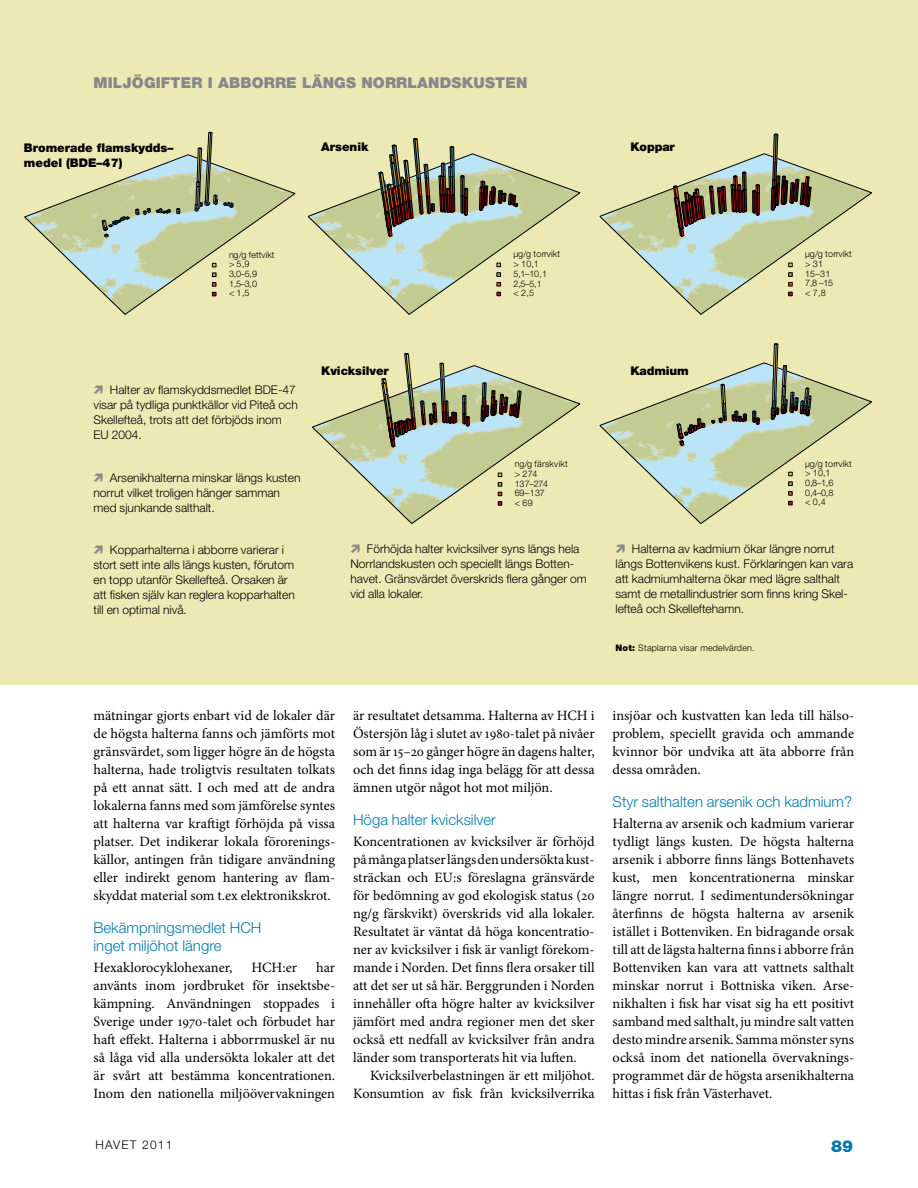
<style>
.page{position:relative;width:918px;height:1188px;background:#fff}
.page>*{position:absolute;margin:0;border:0;box-sizing:border-box;transform-origin:0 0}
.t1{font:900 16.5px "Helvetica Neue";color:#007aae}
.t2{font:300 15px/18px "Helvetica Neue";color:#007aae}
.t3{font:900 15px "Helvetica Neue";letter-spacing:.01em;color:#87888a}
.t4{font:14.25px/18px "Minion Pro";color:#000;text-align:justify}
.t5{font:300 12px/15px "Helvetica Neue";color:#000}
.t6{font:900 12px/14.4px "Helvetica Neue";color:#000}
.t7{font:300 12px "Helvetica Neue";letter-spacing:.1em;color:#000}
.t8{font:300 9px "Helvetica Neue";letter-spacing:.02em;color:#000}
.s1{color:#87888a}
.s2{font-weight:900}
.s3{font-family:"Minion Regular SC"}
</style>
<div class="page">
<div style="left:0;top:0;width:918px;height:685px;background:#ece9b5"></div>
<svg style="left:24px;top:132px;width:557px;height:183px"></svg>
<svg style="left:312px;top:343px;width:560px;height:181px"></svg>
<svg style="left:599px;top:133px;width:273px;height:182px"></svg>
<p class="t3" style="left:94px;top:74px;width:435px">miljögifter i abborre längs norrlandskusten</p>
<p class="t6" style="left:24px;top:141px;width:151px">Bromerade flamskydds– medel (BDE–47)</p>
<p class="t6" style="left:321px;top:140px;width:49px">Arsenik</p>
<p class="t6" style="left:630px;top:140px;width:46px">Koppar</p>
<p class="t8" style="left:229px;top:249px;width:47px">ng/g fettvikt</p>
<p class="t8" style="left:229px;top:259px;width:22px">&gt; 5,9</p>
<p class="t8" style="left:229px;top:268px;width:30px">3,0–5,9</p>
<p class="t8" style="left:229px;top:278px;width:30px">1,5–3,0</p>
<p class="t8" style="left:229px;top:288px;width:22px">&lt; 1,5</p>
<p class="t8" style="left:514px;top:249px;width:48px">µg/g torrvikt</p>
<p class="t8" style="left:514px;top:258px;width:27px">&gt; 10,1</p>
<p class="t8" style="left:514px;top:268px;width:35px">5,1–10,1</p>
<p class="t8" style="left:514px;top:278px;width:30px">2,5–5,1</p>
<p class="t8" style="left:514px;top:288px;width:22px">&lt; 2,5</p>
<p class="t8" style="left:805px;top:249px;width:48px">µg/g torrvikt</p>
<p class="t8" style="left:805px;top:258px;width:19px">&gt; 31</p>
<p class="t8" style="left:805px;top:268px;width:27px">15–31</p>
<p class="t8" style="left:805px;top:278px;width:29px">7,8 –15</p>
<p class="t8" style="left:805px;top:288px;width:22px">&lt; 7,8</p>
<p class="t6" style="left:321px;top:363px;width:69px">Kvicksilver</p>
<p class="t6" style="left:630px;top:363px;width:60px">Kadmium</p>
<p class="t5" style="left:94px;top:382px;width:206px"><span class="s1">■</span> Halter av flamskyddsmedlet BDE-47 visar på tydliga punktkällor vid Piteå och<br>Skellefteå, trots att det förbjöds inom<br>EU 2004.</p>
<p class="t5" style="left:94px;top:470px;width:208px"><span class="s1">■</span> Arsenikhalterna minskar längs kusten norrut vilket troligen hänger samman med sjunkande salthalt.</p>
<p class="t5" style="left:94px;top:542px;width:203px"><span class="s1">■</span> Kopparhalterna i abborre varierar i stort sett inte alls längs kusten, förutom en topp utanför Skellefteå. Orsaken är att fisken själv kan reglera kopparhalten till en optimal nivå.</p>
<p class="t5" style="left:351px;top:541px;width:238px"><span class="s1">■</span> Förhöjda halter kvicksilver syns längs hela Norrlandskusten och speciellt längs Botten&shy;havet. Gränsvärdet överskrids flera gånger om vid alla lokaler.</p>
<p class="t8" style="left:515px;top:459px;width:54px">ng/g färskvikt</p>
<p class="t8" style="left:515px;top:468px;width:24px">&gt; 274</p>
<p class="t8" style="left:515px;top:478px;width:35px">137–274</p>
<p class="t8" style="left:515px;top:487px;width:32px">69–137</p>
<p class="t8" style="left:515px;top:497px;width:19px">&lt; 69</p>
<p class="t8" style="left:805px;top:458px;width:48px">µg/g torrvikt</p>
<p class="t8" style="left:805px;top:468px;width:27px">&gt; 10,1</p>
<p class="t8" style="left:805px;top:477px;width:30px">0,8–1,6</p>
<p class="t8" style="left:805px;top:487px;width:30px">0,4–0,8</p>
<p class="t8" style="left:805px;top:497px;width:22px">&lt; 0,4</p>
<p class="t5" style="left:616px;top:541px;width:239px"><span class="s1">■</span> Halterna av kadmium ökar längre norrut längs Bottenvikens kust. Förklaringen kan vara att kadmiumhalterna ökar med lägre salthalt samt de metallindustrier som finns kring Skel&shy;lefteå och Skelleftehamn.</p>
<p class="t8" style="left:616px;top:642px;width:141px"><span class="s2">Not:</span> Staplarna visar medelvärden.</p>
<p class="t4" style="left:94px;top:707px;width:243px">mätningar gjorts enbart vid de lokaler där de högsta halterna fanns och jämförts mot gränsvärdet, som ligger högre än de högsta halterna, hade troligtvis resultaten tolkats på ett annat sätt. I och med att de andra lokalerna fanns med som jämförelse syntes att halterna var kraftigt förhöjda på vissa platser. Det indikerar lokala förorenings&shy;källor, antingen från tidigare användning eller indirekt genom hantering av flam&shy;skyddat material som t.ex elektronikskrot.</p>
<p class="t2" style="left:94px;top:918px;width:148px">Bekämpningsmedlet HCH inget miljöhot längre</p>
<p class="t4" style="left:94px;top:959px;width:140px">Hexaklorocyklohexaner,</p>
<p class="t4" style="left:251px;top:959px;width:47px">HCH:er</p>
<p class="t4" style="left:94px;top:959px;width:243px;text-indent:223px">har använts inom jordbruket för insektsbe&shy;kämpning. Användningen stoppades i Sverige under <span class="s3">1970</span>-talet och förbudet har haft effekt. Halterna i abborrmuskel är nu så låga vid alla undersökta lokaler att det är svårt att bestämma koncentrationen.<br>Inom den nationella miljöövervakningen</p>
<p class="t4" style="left:353px;top:707px;width:243px">är resultatet detsamma. Halterna av HCH i Östersjön låg i slutet av <span class="s3">1980</span>-talet på nivåer som är <span class="s3">15</span>–<span class="s3">20</span> gånger högre än dagens halter, och det finns idag inga belägg för att dessa ämnen utgör något hot mot miljön.</p>
<p class="t2" style="left:353px;top:810px;width:144px">Höga halter kvicksilver</p>
<p class="t4" style="left:353px;top:833px;width:243px">Koncentrationen av kvicksilver är förhöjd på många platser längs den undersökta kust&shy;sträckan och EU:s föreslagna gränsvärde för bedömning av god ekologisk status (<span class="s3">20 </span>ng/g färskvikt) överskrids vid alla lokaler.<br>Resultatet är väntat då höga koncentratio&shy;ner av kvicksilver i fisk är vanligt förekom&shy;mande i Norden. Det finns flera orsaker till att det ser ut så här. Berggrunden i Norden innehåller ofta högre halter av kvicksilver jämfört med andra regioner men det sker också ett nedfall av kvicksilver från andra länder som transporterats hit via luften.</p>
<p class="t4" style="left:353px;top:1066px;width:243px;text-align:right">Kvicksilverbelastningen är ett miljöhot.<br>Konsumtion av fisk från kvicksilverrika</p>
<p class="t4" style="left:613px;top:706px;width:243px">insjöar och kustvatten kan leda till hälso&shy;problem, speciellt gravida och ammande kvinnor bör undvika att äta abborre från dessa områden.</p>
<p class="t2" style="left:613px;top:792px;width:241px">Styr salthalten arsenik och kadmium?</p>
<p class="t4" style="left:613px;top:815px;width:243px">Halterna av arsenik och kadmium varierar tydligt längs kusten. De högsta halterna arsenik i abborre finns längs Bottenhavets kust, men koncentrationerna minskar längre norrut. I sedimentundersökningar återfinns de högsta halterna av arsenik istället i Bottenviken. En bidragande orsak till att de lägsta halterna finns i abborre från Bottenviken kan vara att vattnets salthalt minskar norrut i Bottniska viken. Arse&shy;nikhalten i fisk har visat sig ha ett positivt samband med salthalt, ju mindre salt vatten desto mindre arsenik. Samma mönster syns också inom det nationella övervaknings&shy;programmet där de högsta arsenikhalterna hittas i fisk från Västerhavet.</p>
<p class="t7" style="left:95px;top:1137px;width:79px">havet 2011</p>
<p class="t1" style="left:831px;top:1136px;width:24px">89</p>
</div>
